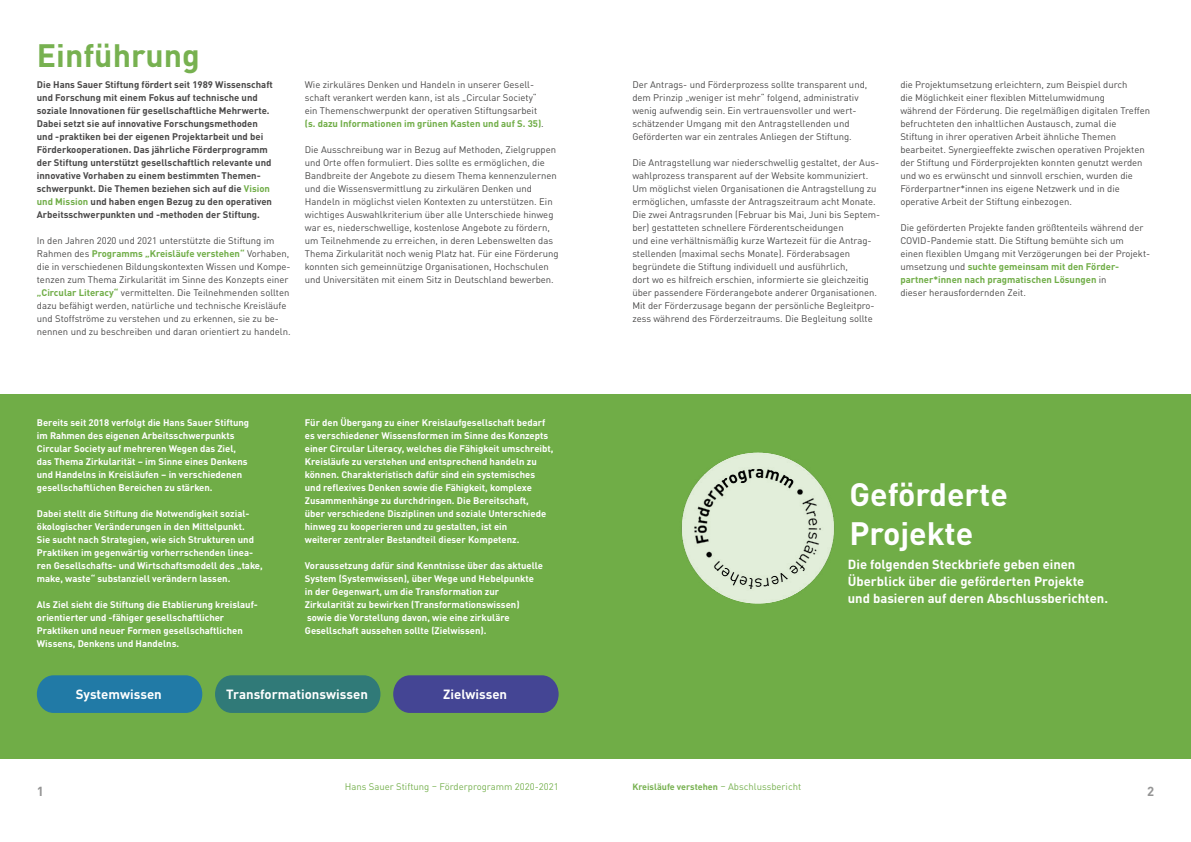
<style>
.page{position:relative;width:1191px;height:842px;background:#fff}
.page>*{position:absolute;margin:0;border:0;box-sizing:border-box;transform-origin:0 0}
.t1{font:700 32px/38.4px "DINOT";color:#fff}
.t2{font:700 32px "DINOT";color:#77b150}
.t3{font:700 13.2px "DINOT";color:#fff}
.t4{font:700 13px/17px "DINOT";color:#fff}
.t5{font:700 13px "DINOT";color:#949494}
.t6{font:9.5px/13px "DINOT";color:#494848}
.t7{font:700 9.5px/13px "DINOT";color:#fff}
.t8{font:700 9.5px/13px "DINOT";color:#494848}
.t9{font:9.5px "DINOT";color:#77b150}
.t10{font:700 9px "DINOT";color:#77b150}
.s1{color:#70ad47}
.s2{font-weight:700;color:#70ad47}
.s3{font-weight:400;font-size:9.5px}
</style>
<div class="page">
<div style="left:0;top:394px;width:1191px;height:364px;background:#70ad47"></div>
<div style="left:215px;top:675px;width:165px;height:38px;background:#307a78"></div>
<svg style="left:37px;top:675px;width:165px;height:38px;background:#247ca1"></svg>
<svg style="left:393px;top:675px;width:165px;height:38px;background:#464a90"></svg>
<img style="left:681px;top:452px;width:153px;height:152px">
<h1 class="t2" style="left:37px;top:30px;width:165px">Einführung</h1>
<p class="t8" style="left:37px;top:77px;width:238px">Die Hans Sauer Stiftung fördert seit 1989 Wissenschaft und Forschung mit einem Fokus auf technische und soziale Innovationen für gesellschaftliche Mehrwerte.<br>Dabei setzt sie auf innovative Forschungsmethoden und -praktiken bei der eigenen Projektarbeit und bei Förderkooperationen. Das jährliche Förderprogramm der Stiftung unterstützt gesellschaftlich relevante und innovative Vorhaben zu einem bestimmten Themen&shy;schwerpunkt. Die Themen beziehen sich auf die <span class="s1">Vision und Mission</span> und haben engen Bezug zu den operativen Arbeitsschwerpunkten und -methoden der Stiftung.</p>
<p class="t6" style="left:37px;top:233px;width:255px">In den Jahren 2020 und 2021 unterstützte die Stiftung im Rahmen des <span class="s2">Programms „Kreisläufe verstehen“</span> Vorhaben, die in verschiedenen Bildungskontexten Wissen und Kompe&shy;tenzen zum Thema Zirkularität im Sinne des Konzepts einer <span class="s2">„Circular Literacy“</span> vermittelten. Die Teilnehmenden sollten dazu befähigt werden, natürliche und technische Kreisläufe und Stoffströme zu verstehen und zu erkennen, sie zu be&shy;nennen und zu beschreiben und daran orientiert zu handeln.</p>
<p class="t6" style="left:305px;top:77px;width:240px">Wie zirkuläres Denken und Handeln in unserer Gesell&shy;schaft verankert werden kann, ist als „Circular Society“ ein Themenschwerpunkt der operativen Stiftungsarbeit <span class="s2">(s. dazu Informationen im grünen Kasten und auf S. 35)</span>.</p>
<p class="t6" style="left:305px;top:142px;width:255px">Die Ausschreibung war in Bezug auf Methoden, Zielgruppen und Orte offen formuliert. Dies sollte es ermöglichen, die Bandbreite der Angebote zu diesem Thema kennenzulernen und die Wissensvermittlung zu zirkulären Denken und Handeln in möglichst vielen Kontexten zu unterstützen. Ein wichtiges Auswahlkriterium über alle Unterschiede hinweg war es, niederschwellige, kostenlose Angebote zu fördern, um Teilnehmende zu erreichen, in deren Lebenswelten das Thema Zirkularität noch wenig Platz hat. Für eine Förderung konnten sich gemeinnützige Organisationen, Hochschulen und Universitäten mit einem Sitz in Deutschland bewerben.</p>
<p class="t7" style="left:37px;top:415px;width:214px">Bereits seit 2018 verfolgt die Hans Sauer Stiftung im Rahmen des eigenen Arbeitsschwerpunkts Circular Society auf mehreren Wegen das Ziel, das Thema Zirkularität – im Sinne eines Denkens und Handelns in Kreisläufen – in verschiedenen gesellschaftlichen Bereichen zu stärken.</p>
<p class="t7" style="left:37px;top:506px;width:227px">Dabei stellt die Stiftung die Notwendigkeit sozial&shy;ökologischer Veränderungen in den Mittelpunkt.<br>Sie sucht nach Strategien, wie sich Strukturen und Praktiken im gegenwärtig vorherrschenden linea&shy;ren Gesellschafts- und Wirtschaftsmodell des „take, make, waste“ substanziell verändern lassen.</p>
<p class="t7" style="left:37px;top:597px;width:221px">Als Ziel sieht die Stiftung die Etablierung kreislauf&shy;orientierter und -fähiger gesellschaftlicher Praktiken und neuer Formen gesellschaftlichen Wissens, Denkens und Handelns.</p>
<p class="t7" style="left:305px;top:415px;width:250px">Für den Übergang zu einer Kreislaufgesellschaft bedarf es verschiedener Wissensformen im Sinne des Konzepts einer Circular Literacy, welches die Fähigkeit umschreibt, Kreisläufe zu verstehen und entsprechend handeln zu können. Charakteristisch dafür sind ein systemisches und reflexives Denken sowie die Fähigkeit, komplexe Zusammenhänge zu durchdringen. Die Bereitschaft,<br>über verschiedene Disziplinen und soziale Unterschiede hinweg zu kooperieren und zu gestalten, ist ein<br>weiterer zentraler Bestandteil dieser Kompetenz.</p>
<p class="t7" style="left:305px;top:558px;width:240px">Voraussetzung dafür sind Kenntnisse über das aktuelle System (Systemwissen), über Wege und Hebelpunkte in der Gegenwart, um die Transformation zur Zirkularität zu bewirken (Transformationswissen) sowie die Vorstellung davon, wie eine zirkuläre Gesellschaft aussehen sollte (Zielwissen).</p>
<h2 class="t3" style="left:76px;top:684px;width:87px">Systemwissen</h2>
<h2 class="t3" style="left:226px;top:684px;width:143px">Transformationswissen</h2>
<h2 class="t3" style="left:443px;top:684px;width:65px">Zielwissen</h2>
<p class="t6" style="left:632px;top:77px;width:236px">Der Antrags- und Förderprozess sollte transparent und, dem Prinzip „weniger ist mehr“ folgend, administrativ wenig aufwendig sein. Ein vertrauensvoller und wert&shy;schätzender Umgang mit den Antragstellenden und Geförderten war ein zentrales Anliegen der Stiftung.</p>
<p class="t6" style="left:632px;top:155px;width:249px">Die Antragstellung war niederschwellig gestaltet, der Aus&shy;wahlprozess transparent auf der Website kommuniziert.<br>Um möglichst vielen Organisationen die Antragstellung zu ermöglichen, umfasste der Antragszeitraum acht Monate.<br>Die zwei Antragsrunden (Februar bis Mai, Juni bis Septem&shy;ber) gestatteten schnellere Förderentscheidungen<br>und eine verhältnismäßig kurze Wartezeit für die Antrag&shy;stellenden (maximal sechs Monate). Förderabsagen begründete die Stiftung individuell und ausführlich,<br>dort wo es hilfreich erschien, informierte sie gleichzeitig über passendere Förderangebote anderer Organisationen.<br>Mit der Förderzusage begann der persönliche Begleitpro&shy;zess während des Förderzeitraums. Die Begleitung sollte</p>
<p class="t6" style="left:900px;top:77px;width:251px">die Projektumsetzung erleichtern, zum Beispiel durch<br>die Möglichkeit einer flexiblen Mittelumwidmung<br>während der Förderung. Die regelmäßigen digitalen Treffen befruchteten den inhaltlichen Austausch, zumal die Stiftung in ihrer operativen Arbeit ähnliche Themen bearbeitet. Synergieeffekte zwischen operativen Projekten der Stiftung und Förderprojekten konnten genutzt werden und wo es erwünscht und sinnvoll erschien, wurden die Förderpartner*innen ins eigene Netzwerk und in die operative Arbeit der Stiftung einbezogen.</p>
<p class="t6" style="left:900px;top:220px;width:250px">Die geförderten Projekte fanden größtenteils während der COVID-Pandemie statt. Die Stiftung bemühte sich um einen flexiblen Umgang mit Verzögerungen bei der Projekt&shy;umsetzung und <span class="s2">suchte gemeinsam mit den Förder&shy;partner*innen nach pragmatischen Lösungen</span> in<br>dieser herausfordernden Zeit.</p>
<h1 class="t1" style="left:849px;top:473px;width:160px">Geförderte<br>Projekte</h1>
<h3 class="t4" style="left:848px;top:555px;width:262px">Die folgenden Steckbriefe geben einen<br>Überblick über die geförderten Projekte und basieren auf deren Abschlussberichten.</h3>
<h3 class="t5" style="left:37px;top:781px;width:9px">1</h3>
<p class="t9" style="left:345px;top:779px;width:215px">Hans Sauer Stiftung – Förderprogramm 2020-2021</p>
<p class="t10" style="left:632px;top:780px;width:170px">Kreisläufe verstehen <span class="s3">– Abschlussbericht</span></p>
<h3 class="t5" style="left:1147px;top:781px;width:9px">2</h3>
</div>
